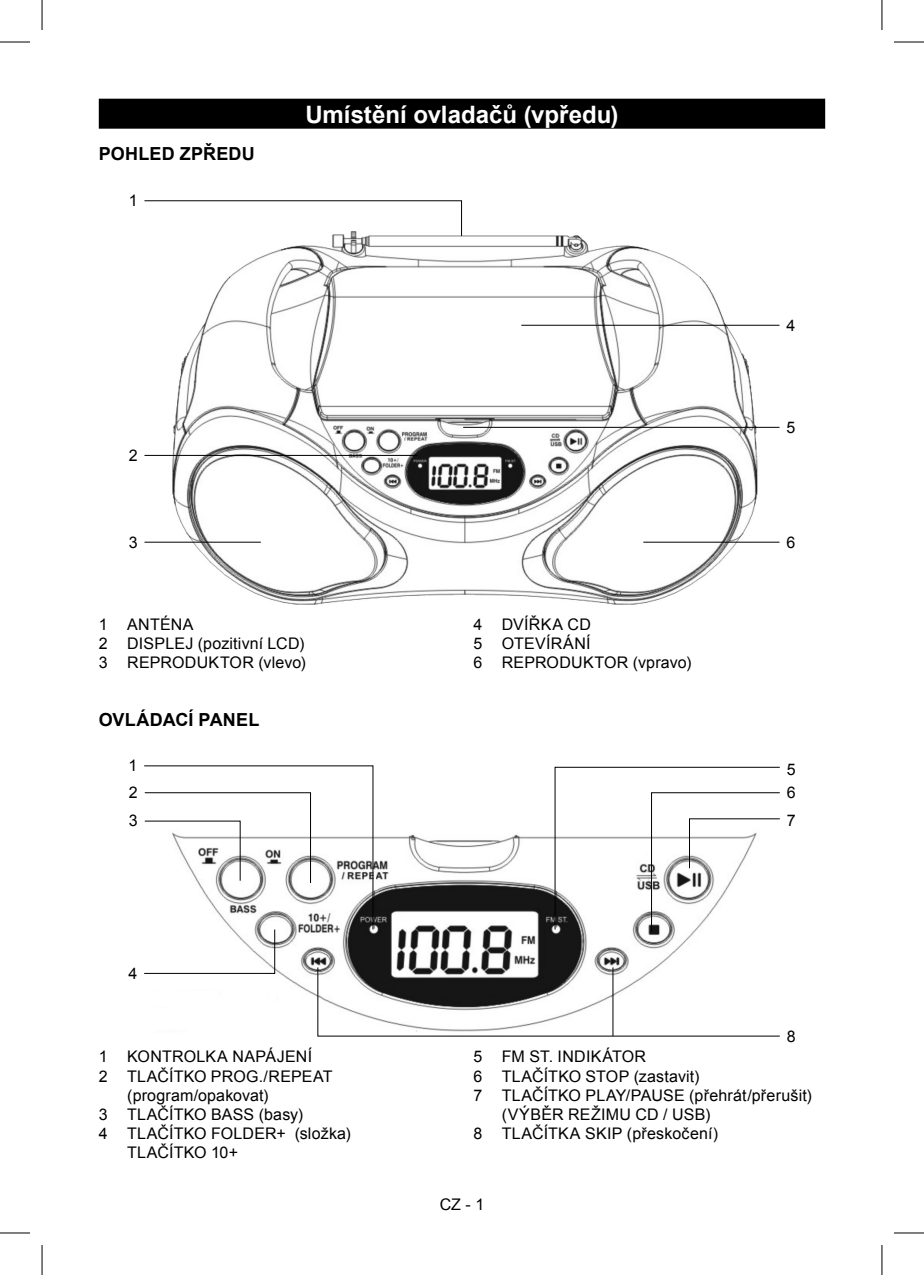
<style>
.page{position:relative;width:924px;height:1275px;background:#fff}
.page>*{position:absolute;margin:0;border:0;box-sizing:border-box;transform-origin:0 0}
.t1{font:700 24px "Arial";color:#fff}
.t2{font:700 18px "Arial";letter-spacing:.01em;color:#000}
.t3{font:16px/19.2px "Arial";letter-spacing:.015em;color:#000}
</style>
<div class="page">
<div style="left:99px;top:99px;width:725px;height:30px;background:#000"></div>
<img style="left:162px;top:220px;width:600px;height:385px">
<svg style="left:144px;top:200px;width:318px;height:37px"></svg>
<hr style="left:144px;top:455px;width:273px;height:1px;background:#000">
<hr style="left:144px;top:541px;width:117px;height:1px;background:#000">
<hr style="left:521px;top:325px;width:258px;height:1px;background:#000">
<hr style="left:463px;top:427px;width:316px;height:1px;background:#000">
<hr style="left:643px;top:541px;width:136px;height:1px;background:#000">
<svg style="left:144px;top:765px;width:636px;height:272px"></svg>
<hr style="left:612px;top:967px;width:1px;height:69px;background:#000">
<hr style="left:0;top:42px;width:30px;height:1px;background:#000">
<hr style="left:893px;top:42px;width:30px;height:1px;background:#000">
<hr style="left:0;top:1232px;width:30px;height:1px;background:#000">
<hr style="left:893px;top:1232px;width:30px;height:1px;background:#000">
<hr style="left:42px;top:0;width:1px;height:30px;background:#000">
<hr style="left:42px;top:1245px;width:1px;height:30px;background:#000">
<hr style="left:881px;top:0;width:1px;height:30px;background:#000">
<hr style="left:881px;top:1245px;width:1px;height:30px;background:#000">
<p class="t2" style="left:99px;top:144px;width:157px">POHLED ZPŘEDU</p>
<p class="t3" style="left:129px;top:191px;width:10px">1</p>
<h1 class="t1" style="left:305px;top:101px;width:314px">Umístění ovladačů (vpředu)</h1>
<p class="t3" style="left:129px;top:446px;width:10px">2</p>
<p class="t3" style="left:129px;top:533px;width:10px">3</p>
<p class="t3" style="left:99px;top:615px;width:208px">1 ANTÉNA<br>2 DISPLEJ (pozitivní LCD)<br>3 REPRODUKTOR (vlevo)</p>
<p class="t3" style="left:473px;top:615px;width:219px">4 DVÍŘKA CD<br>5 OTEVÍRÁNÍ<br>6 REPRODUKTOR (vpravo)</p>
<p class="t2" style="left:99px;top:709px;width:162px">OVLÁDACÍ PANEL</p>
<p class="t3" style="left:128px;top:755px;width:10px">1</p>
<p class="t3" style="left:129px;top:778px;width:10px;line-height:27.8px">2<br>3</p>
<p class="t3" style="left:128px;top:963px;width:10px">4</p>
<p class="t3" style="left:786px;top:316px;width:10px">4</p>
<p class="t3" style="left:786px;top:418px;width:10px">5</p>
<p class="t3" style="left:786px;top:533px;width:10px">6</p>
<p class="t3" style="left:786px;top:757px;width:10px;line-height:23.2px">5<br>6</p>
<p class="t3" style="left:786px;top:810px;width:10px">7</p>
<p class="t3" style="left:786px;top:1026px;width:10px">8</p>
<p class="t3" style="left:99px;top:1047px;width:215px">1 KONTROLKA NAPÁJENÍ</p>
<p class="t3" style="left:99px;top:1066px;width:235px">2 TLAČÍTKO PROG./REPEAT</p>
<p class="t3" style="left:127px;top:1085px;width:143px">(program/opakovat)</p>
<p class="t3" style="left:99px;top:1104px;width:206px">3 TLAČÍTKO BASS (basy)</p>
<p class="t3" style="left:99px;top:1124px;width:253px">4 TLAČÍTKO FOLDER+ (složka)</p>
<p class="t3" style="left:127px;top:1143px;width:112px">TLAČÍTKO 10+</p>
<p class="t3" style="left:473px;top:1047px;width:174px">5 FM ST. INDIKÁTOR</p>
<p class="t3" style="left:473px;top:1066px;width:227px">6 TLAČÍTKO STOP (zastavit)</p>
<p class="t3" style="left:473px;top:1085px;width:340px">7 TLAČÍTKO PLAY/PAUSE (přehrát/přerušit)</p>
<p class="t3" style="left:501px;top:1104px;width:210px">(VÝBĚR REŽIMU CD / USB)</p>
<p class="t3" style="left:473px;top:1124px;width:246px">8 TLAČÍTKA SKIP (přeskočení)</p>
<p class="t3" style="left:439px;top:1195px;width:46px">CZ - 1</p>
</div>
